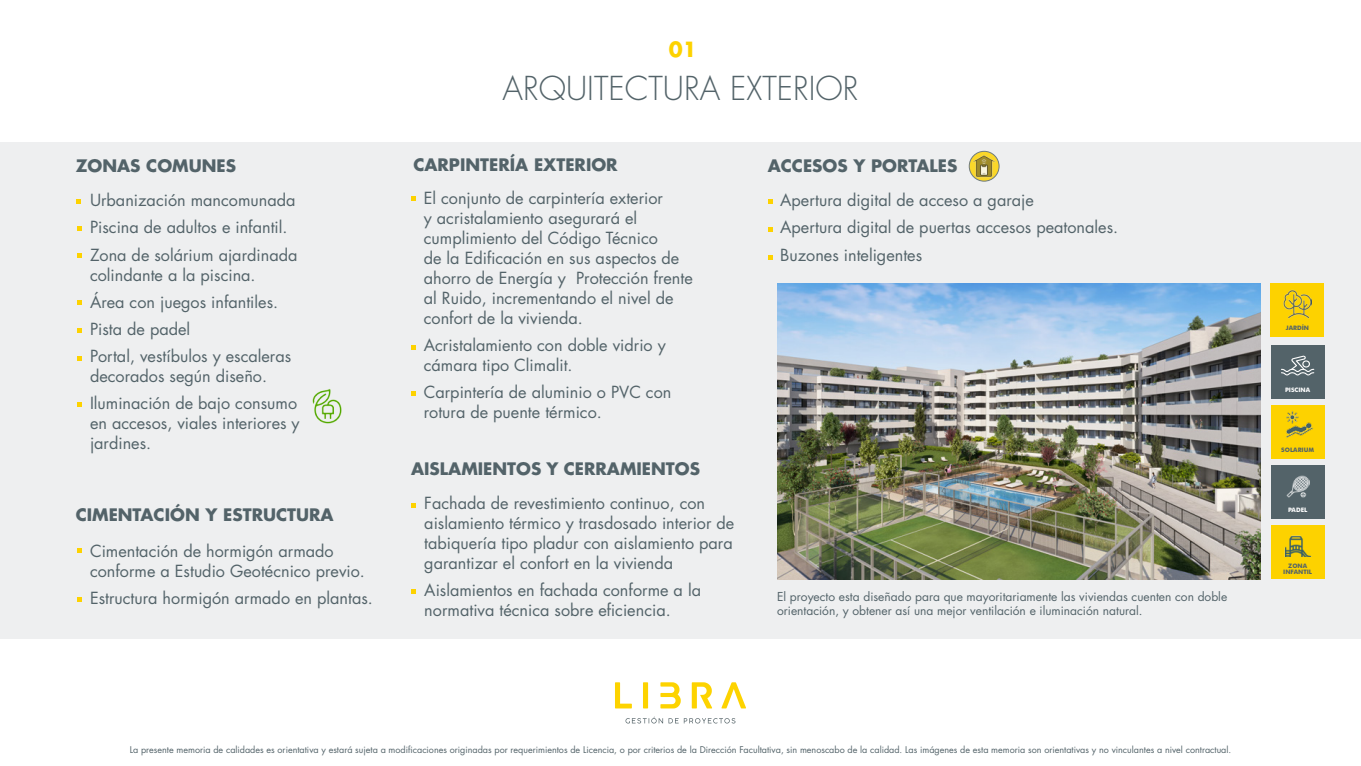
<style>
.page{position:relative;width:1361px;height:766px;background:#fff}
.page>*{position:absolute;margin:0;border:0;box-sizing:border-box;transform-origin:0 0}
.t1{font:300 32.1px "Futura Std";color:#536369}
.t2{font:700 20.4px "Futura Std";color:#fdd200}
.t3{font:700 16.8px "Futura Std";color:#536369}
.t4{font:16.2px/20px "Futura Std";color:#536369}
.t5{font:12px/14px "Futura Std";color:#536369}
.t6{font:9px "Futura Std";color:#536369}
.t7{font:700 6.1px/5.1px "Futura BT";color:#536369;text-align:center}
.t8{font:700 6.1px "Futura BT";color:#fff}
</style>
<div class="page">
<svg style="left:643px;top:682px;width:5px;height:26px"></svg>
<svg style="left:721px;top:682px;width:25px;height:26px"></svg>
<svg style="left:692px;top:682px;width:20px;height:26px"></svg>
<svg style="left:660px;top:682px;width:21px;height:26px"></svg>
<svg style="left:615px;top:682px;width:17px;height:26px"></svg>
<svg style="left:625px;top:716px;width:110px;height:7px"></svg>
<div style="left:0;top:142px;width:1361px;height:496px;background:#eeeff0"></div>
<img style="left:777px;top:283px;width:484px;height:296px">
<svg style="left:76px;top:199px;width:4px;height:5px"></svg>
<svg style="left:77px;top:226px;width:4px;height:5px"></svg>
<svg style="left:77px;top:253px;width:4px;height:4px"></svg>
<svg style="left:77px;top:300px;width:4px;height:5px"></svg>
<svg style="left:77px;top:328px;width:4px;height:5px"></svg>
<svg style="left:77px;top:356px;width:4px;height:4px"></svg>
<svg style="left:77px;top:402px;width:4px;height:5px"></svg>
<div style="left:1271px;top:345px;width:53px;height:54px;background:#536369"></div>
<svg style="left:1281px;top:355px;width:33px;height:20px"></svg>
<div style="left:1271px;top:283px;width:53px;height:54px;background:#fdd200"></div>
<img style="left:1283px;top:289px;width:28px;height:29px">
<div style="left:1271px;top:405px;width:53px;height:53px;background:#fdd200"></div>
<img style="left:1286px;top:411px;width:27px;height:27px">
<div style="left:1271px;top:465px;width:53px;height:53px;background:#536369"></div>
<img style="left:1286px;top:475px;width:23px;height:22px">
<div style="left:1271px;top:524px;width:53px;height:54px;background:#fdd200"></div>
<img style="left:1284px;top:535px;width:27px;height:21px">
<svg style="left:77px;top:548px;width:4px;height:5px"></svg>
<svg style="left:77px;top:597px;width:4px;height:4px"></svg>
<svg style="left:411px;top:503px;width:5px;height:4px"></svg>
<svg style="left:411px;top:589px;width:5px;height:4px"></svg>
<svg style="left:768px;top:199px;width:4px;height:5px"></svg>
<svg style="left:768px;top:227px;width:4px;height:4px"></svg>
<svg style="left:768px;top:255px;width:4px;height:4px"></svg>
<svg style="left:411px;top:196px;width:5px;height:5px"></svg>
<svg style="left:411px;top:345px;width:5px;height:5px"></svg>
<svg style="left:411px;top:391px;width:5px;height:4px"></svg>
<img style="left:312px;top:389px;width:30px;height:35px">
<svg style="left:969px;top:151px;width:30px;height:30px"></svg>
<img style="left:972px;top:154px;width:23px;height:23px">
<div style="left:969px;top:151px;width:30px;height:30px;border:1px solid #536369;border-radius:50%"></div>
<p class="t3" style="left:76px;top:155px;width:162px">ZONAS COMUNES</p>
<p class="t4" style="left:90px;top:187px;width:209px;line-height:27.1px">Urbanización mancomunada<br>Piscina de adultos e infantil.<br>Zona de solárium ajardinada</p>
<p class="t4" style="left:90px;top:261px;width:203px;line-height:27.1px">colindante a la piscina.<br>Área con juegos infantiles.<br>Pista de padel<br>Portal, vestíbulos y escaleras</p>
<p class="t4" style="left:90px;top:362px;width:209px;line-height:27.1px">decorados según diseño.<br>Iluminación de bajo consumo</p>
<p class="t4" style="left:90px;top:413px;width:211px">en accesos, viales interiores y jardines.</p>
<p class="t3" style="left:76px;top:503px;width:259px">CIMENTACIÓN Y ESTRUCTURA</p>
<p class="t4" style="left:90px;top:541px;width:276px">Cimentación de hormigón armado conforme a Estudio Geotécnico previo.</p>
<p class="t4" style="left:90px;top:588px;width:284px">Estructura hormigón armado en plantas.</p>
<p class="t2" style="left:669px;top:36px;width:29px">01</p>
<h1 class="t1" style="left:502px;top:69px;width:357px">ARQUITECTURA EXTERIOR</h1>
<p class="t3" style="left:413px;top:154px;width:206px">CARPINTERÍA EXTERIOR</p>
<p class="t4" style="left:424px;top:188px;width:271px">El conjunto de carpintería exterior<br>y acristalamiento asegurará el cumplimiento del Código Técnico<br>de la Edificación en sus aspectos de ahorro de Energía y Protección frente al Ruido, incrementando el nivel de confort de la vivienda.</p>
<p class="t4" style="left:424px;top:335px;width:243px">Acristalamiento con doble vidrio y cámara tipo Climalit.</p>
<p class="t4" style="left:424px;top:382px;width:249px">Carpintería de aluminio o PVC con rotura de puente térmico.</p>
<p class="t3" style="left:411px;top:457px;width:290px">AISLAMIENTOS Y CERRAMIENTOS</p>
<p class="t4" style="left:424px;top:493px;width:311px">Fachada de revestimiento continuo, con aislamiento térmico y trasdosado interior de tabiquería tipo pladur con aislamiento para garantizar el confort en la vivienda</p>
<p class="t4" style="left:424px;top:580px;width:278px">Aislamientos en fachada conforme a la normativa técnica sobre eficiencia.</p>
<p class="t3" style="left:768px;top:155px;width:191px">ACCESOS Y PORTALES</p>
<p class="t4" style="left:780px;top:187px;width:339px;line-height:27.1px">Apertura digital de acceso a garaje<br>Apertura digital de puertas accesos peatonales.<br>Buzones inteligentes</p>
<p class="t5" style="left:777px;top:589px;width:451px">El proyecto esta diseñado para que mayoritariamente las viviendas cuenten con doble orientación, y obtener así una mejor ventilación e iluminación natural.</p>
<p class="t6" style="left:130px;top:743px;width:1103px">La presente memoria de calidades es orientativa y estará sujeta a modificaciones originadas por requerimientos de Licencia, o por criterios de la Dirección Facultativa, sin menoscabo de la calidad. Las imágenes de esta memoria son orientativas y no vinculantes a nivel contractual.</p>
<p class="t7" style="left:1285px;top:325px;width:25px">JARDÍN</p>
<p class="t8" style="left:1285px;top:386px;width:27px">PISCINA</p>
<p class="t7" style="left:1281px;top:447px;width:34px">SOLARIUM</p>
<p class="t8" style="left:1288px;top:506px;width:21px">PADEL</p>
<p class="t7" style="left:1283px;top:563px;width:30px">ZONA<br>INFANTIL</p>
</div>
